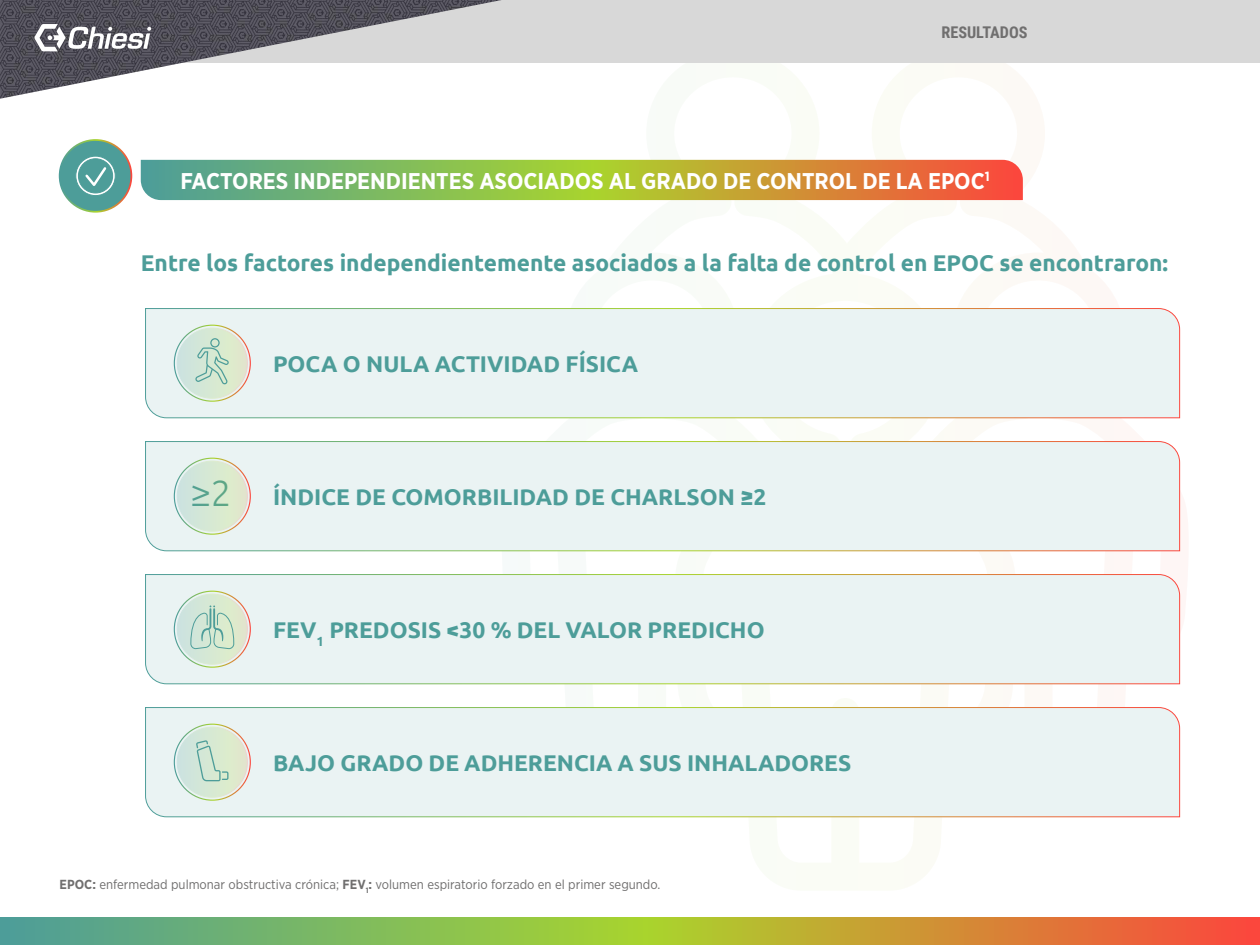
<style>
.page{position:relative;width:1260px;height:945px;background:#fff}
.page>*{position:absolute;margin:0;border:0;box-sizing:border-box;transform-origin:0 0}
.t1{font:700 22.75px "Ubuntu";color:#4d9d99}
.t2{font:700 22.75px "Gotham Narrow";color:#fff}
.t3{font:700 16.19px "Roboto Condensed";color:#706f6f}
.t4{font:13.12px "Gotham Narrow";color:#706f6f}
.s1{font-weight:300;font-size:36.4px}
.s2{font-weight:700}
</style>
<div class="page">
<div style="left:0;top:0;width:1260px;height:62px;background:#d8d8d8"></div>
<svg style="left:0;top:917px;width:1260px;height:28px;background:#a5a34d"></svg>
<img style="left:0;top:0;width:502px;height:99px">
<svg style="left:34px;top:24px;width:117px;height:27px;background:#8e8d93"></svg>
<svg style="left:141px;top:160px;width:882px;height:40px;background:#a5a34d"></svg>
<div style="left:145px;top:308px;width:1036px;height:111px;background:#eaf3f3"></div>
<div style="left:145px;top:441px;width:1036px;height:111px;background:#eaf3f3"></div>
<div style="left:145px;top:574px;width:1036px;height:111px;background:#eaf3f3"></div>
<div style="left:145px;top:707px;width:1036px;height:111px;background:#eaf3f3"></div>
<div style="left:60px;top:140px;width:71px;height:72px;background:#4d9d99;border-radius:50%"></div>
<div style="left:59px;top:139px;width:73px;height:74px;border:2px solid #fff;border-radius:50%"></div>
<svg style="left:76px;top:156px;width:39px;height:39px"></svg>
<div style="left:177px;top:328px;width:70px;height:70px;background:linear-gradient(to right,#cbe5df,#e2eac9);border-radius:50%"></div>
<div style="left:177px;top:328px;width:71px;height:71px;border:1px solid #fff;border-radius:50%"></div>
<div style="left:174px;top:325px;width:77px;height:77px;border:1px solid #fff;border-radius:50%"></div>
<div style="left:177px;top:461px;width:70px;height:70px;background:#d7e8d2;border-radius:50%"></div>
<div style="left:177px;top:461px;width:71px;height:71px;border:1px solid #fff;border-radius:50%"></div>
<div style="left:174px;top:458px;width:77px;height:77px;border:1px solid #fff;border-radius:50%"></div>
<div style="left:177px;top:594px;width:70px;height:70px;background:#d6e7d3;border-radius:50%"></div>
<div style="left:177px;top:594px;width:71px;height:71px;border:1px solid #fff;border-radius:50%"></div>
<div style="left:174px;top:591px;width:77px;height:77px;border:1px solid #fff;border-radius:50%"></div>
<div style="left:177px;top:727px;width:70px;height:70px;background:#d6e7d3;border-radius:50%"></div>
<div style="left:177px;top:727px;width:71px;height:71px;border:1px solid #fff;border-radius:50%"></div>
<div style="left:174px;top:724px;width:77px;height:77px;border:1px solid #fff;border-radius:50%"></div>
<svg style="left:190px;top:605px;width:45px;height:45px"></svg>
<svg style="left:196px;top:740px;width:33px;height:41px"></svg>
<svg style="left:195px;top:338px;width:34px;height:46px;background:#bfdbc8"></svg>
<p class="t3" style="left:941px;top:21px;width:88px">RESULTADOS</p>
<p class="t2" style="left:181px;top:166px;width:811px">FACTORES INDEPENDIENTES ASOCIADOS AL GRADO DE CONTROL DE LA EPOC<sup>1</sup></p>
<p class="t1" style="left:141px;top:249px;width:1029px">Entre los factores independientemente asociados a la falta de control en EPOC se encontraron:</p>
<p class="t1" style="left:273px;top:350px;width:367px">POCA O NULA ACTIVIDAD FÍSICA</p>
<p class="t1" style="left:190px;top:483px;width:577px"><span class="s1">≥2</span> ÍNDICE DE COMORBILIDAD DE CHARLSON ≥2</p>
<p class="t1" style="left:273px;top:616px;width:493px">FEV<sub>1</sub> PREDOSIS &lt;30 % DEL VALOR PREDICHO</p>
<p class="t1" style="left:273px;top:749px;width:580px">BAJO GRADO DE ADHERENCIA A SUS INHALADORES</p>
<p class="t4" style="left:60px;top:876px;width:602px"><span class="s2">EPOC:</span> enfermedad pulmonar obstructiva crónica; <span class="s2">FEV</span><sub>1</sub><span class="s2">:</span> volumen espiratorio forzado en el primer segundo.</p>
</div>
